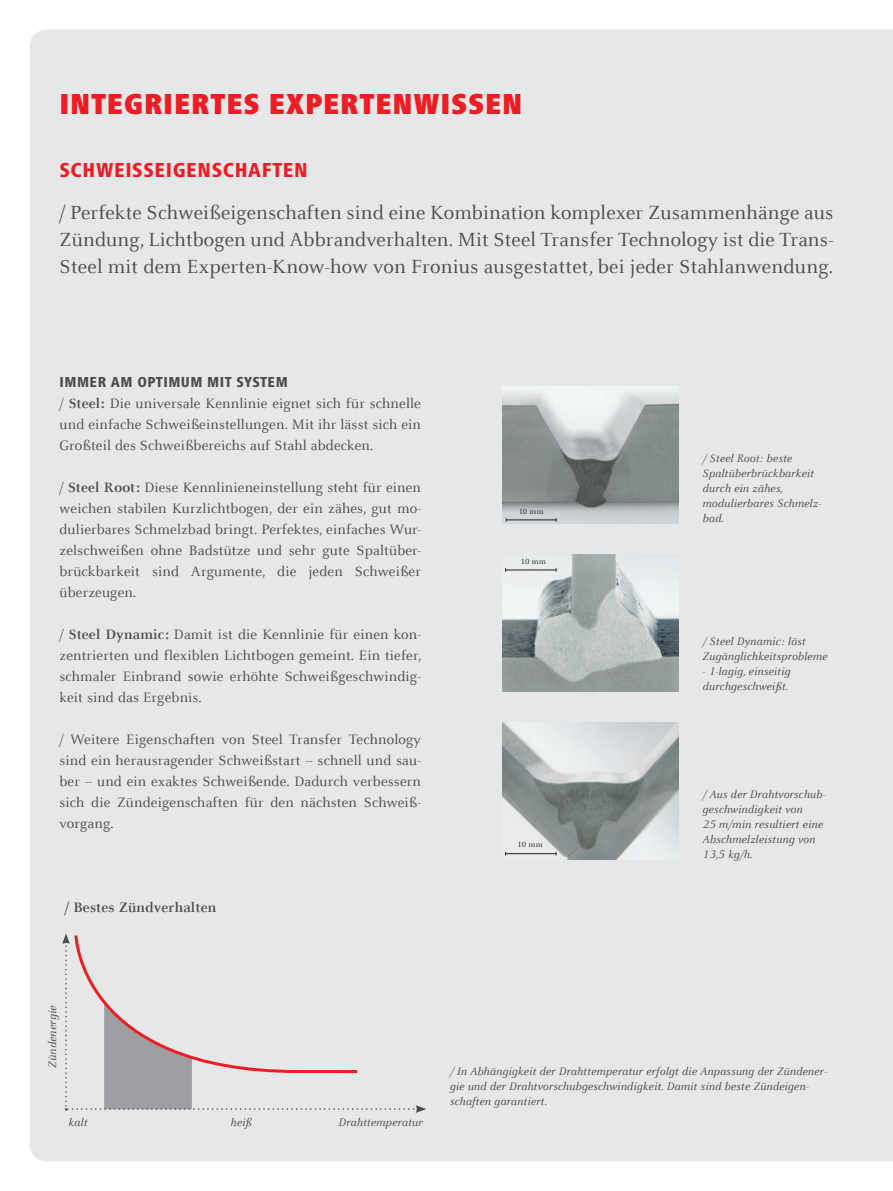
<style>
.page{position:relative;width:893px;height:1191px;background:#fff}
.page>*{position:absolute;margin:0;border:0;box-sizing:border-box;transform-origin:0 0}
.t1{font:900 condensed 30px "Frutiger Next LTW1 G";letter-spacing:.025em;color:#ee1d23}
.t2{font:21px/27px "Celeste Offc Pro";letter-spacing:.01em;color:#4b4c4d;text-align:justify}
.t3{font:800 condensed 21px "Frutiger Next LTW1 G";letter-spacing:.03em;color:#ee1d23}
.t4{font:15px/21px "Celeste Offc Pro";letter-spacing:.01em;color:#4b4c4d;text-align:justify}
.t5{font:800 condensed 15px "Frutiger Next LTW1 G";letter-spacing:.03em;color:#4b4c4d}
.t6{font:700 15px "Celeste Offc Pro";letter-spacing:.01em;color:#4b4c4d}
.t7{font:italic 12px/15px "Celeste Offc Pro";letter-spacing:.01em;color:#4b4c4d}
.t8{font:8.25px "Celeste Offc Pro";letter-spacing:.01em;color:#231f20}
.s1{font-weight:700}
</style>
<div class="page">
<div style="left:30px;top:30px;width:863px;height:1131px;background:#e6e7e9"></div>
<img style="left:892px;top:30px;width:1px;height:638px">
<img style="left:502px;top:723px;width:176px;height:136px">
<img style="left:502px;top:555px;width:176px;height:136px">
<img style="left:502px;top:387px;width:176px;height:136px">
<svg style="left:62px;top:932px;width:364px;height:180px;background:#dedcde"></svg>
<hr style="left:506px;top:519px;width:50px;height:1px;background:#231f20">
<hr style="left:506px;top:569px;width:50px;height:1px;background:#231f20">
<hr style="left:506px;top:853px;width:50px;height:1px;background:#231f20">
<h1 class="t1" style="left:60px;top:86px;width:464px">INTEGRIERTES EXPERTENWISSEN</h1>
<h2 class="t3" style="left:60px;top:157px;width:176px">SCHWEISSEIGENSCHAFT</h2>
<h2 class="t3" style="left:283px;top:157px;width:26px">EN</h2>
<p class="t2" style="left:60px;top:198px;width:775px">/ Perfekte Schweißeigenschaften sind eine Kombination komplexer Zusammenhänge aus Zündung, Lichtbogen und Abbrandverhalten. Mit Steel Transfer Technology ist die Trans-Steel mit dem Experten-Know-how von Fronius ausgestattet, bei jeder Stahlanwendung.</p>
<p class="t5" style="left:60px;top:373px;width:230px">IMMER AM OPTIMUM MIT SYSTEM</p>
<p class="t4" style="left:60px;top:392px;width:363px">/ <span class="s1">Steel:</span> Die universale Kennlinie eignet sich für schnelle und einfache Schweißeinstellungen. Mit ihr lässt sich ein Großteil des Schweißbereichs auf Stahl abdecken.</p>
<p class="t4" style="left:60px;top:476px;width:363px">/ <span class="s1">Steel Root:</span> Diese Kennlinieneinstellung steht für einen weichen stabilen Kurzlichtbogen, der ein zähes, gut mo&shy;dulierbares Schmelzbad bringt. Perfektes, einfaches Wur&shy;zelschweißen ohne Badstütze und sehr gute Spaltüber&shy;brückbarkeit sind Argumente, die jeden Schweißer überzeugen.</p>
<p class="t4" style="left:60px;top:623px;width:363px">/ <span class="s1">Steel Dynamic:</span> Damit ist die Kennlinie für einen kon&shy;zentrierten und flexiblen Lichtbogen gemeint. Ein tiefer, schmaler Einbrand sowie erhöhte Schweißgeschwindig&shy;keit sind das Ergebnis.</p>
<p class="t4" style="left:60px;top:728px;width:363px">/ Weitere Eigenschaften von Steel Transfer Technology sind ein herausragender Schweißstart – schnell und sau&shy;ber – und ein exaktes Schweißende. Dadurch verbessern sich die Zündeigenschaften für den nächsten Schweiß&shy;vorgang.</p>
<p class="t6" style="left:65px;top:897px;width:153px">/ Bestes Zündverhalten</p>
<p class="t8" style="left:519px;top:506px;width:27px">10 mm</p>
<p class="t8" style="left:521px;top:556px;width:27px">10 mm</p>
<p class="t8" style="left:518px;top:839px;width:27px">10 mm</p>
<p class="t7" style="left:702px;top:450px;width:120px">/ Steel Root: beste<br>Spaltüberbrückbarkeit durch ein zähes, modulierbares Schmelz&shy;bad.</p>
<p class="t7" style="left:702px;top:633px;width:126px">/ Steel Dynamic: löst<br>Zugänglichkeitsprobleme</p>
<p class="t7" style="left:702px;top:663px;width:89px">- 1-lagig, einseitig durchgeschweißt.</p>
<p class="t7" style="left:702px;top:786px;width:124px">/ Aus der Drahtvorschub&shy;geschwindigkeit von<br>25 m/min resultiert eine<br>Abschmelzleistung von<br>13,5 kg/h.</p>
<p class="t7" style="left:45px;top:1067px;width:64px;rotate:-90deg">Zündenergie</p>
<p class="t7" style="left:69px;top:1114px;width:20px">kalt</p>
<p class="t7" style="left:231px;top:1114px;width:23px">heiß</p>
<p class="t7" style="left:339px;top:1114px;width:85px">Drahttemperatur</p>
<p class="t7" style="left:450px;top:1063px;width:379px">/ In Abhängigkeit der Drahttemperatur erfolgt die Anpassung der Zündener&shy;gie und der Drahtvorschubgeschwindigkeit. Damit sind beste Zündeigen&shy;schaften garantiert.</p>
</div>
